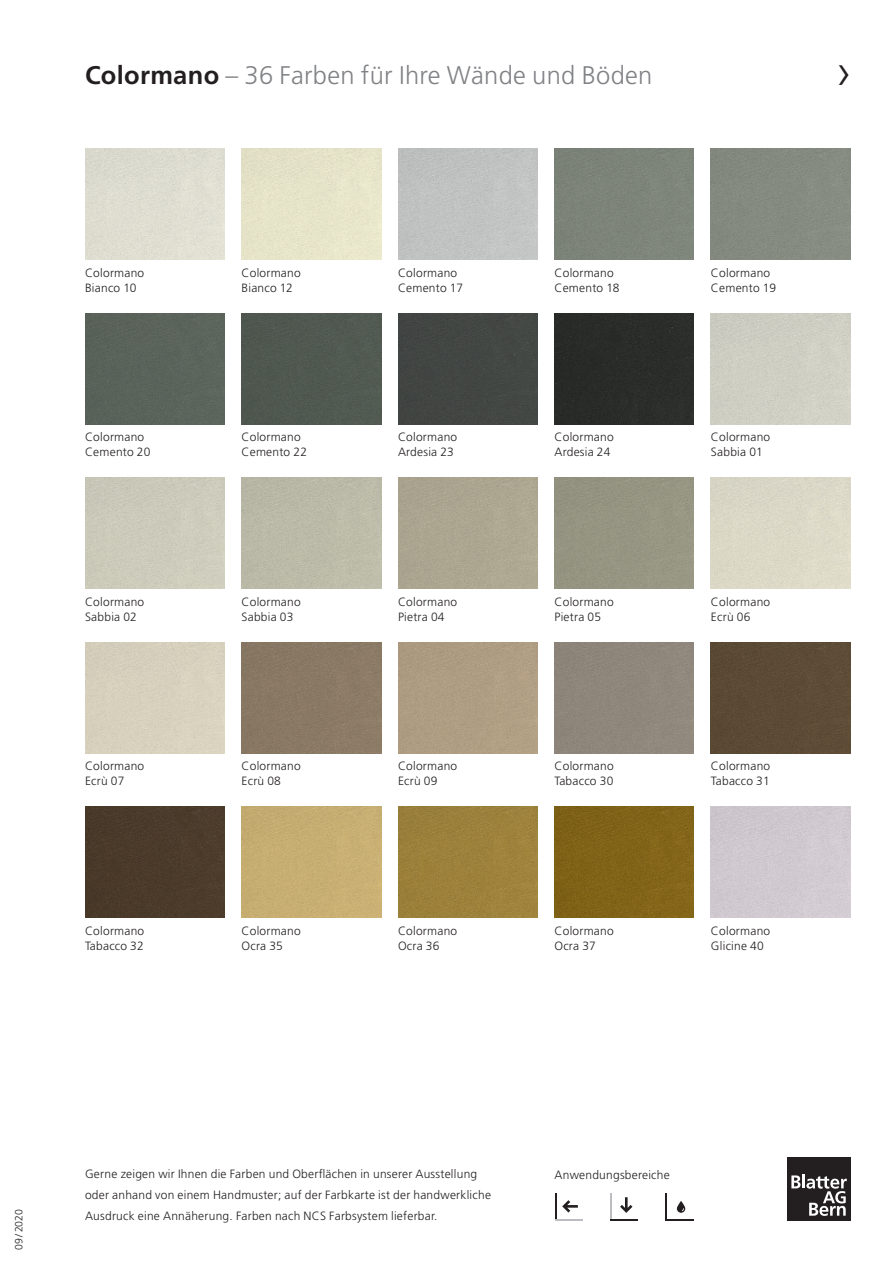
<style>
.page{position:relative;width:893px;height:1263px;background:#fff}
.page>*{position:absolute;margin:0;border:0;box-sizing:border-box;transform-origin:0 0}
.t1{font:300 48px "Frutiger";color:#231f20}
.t2{font:300 25.5px "Frutiger";letter-spacing:.01em;color:#808285}
.t3{font:300 12px/15px "Frutiger";letter-spacing:.02em;color:#231f20}
.t4{font:300 10.5px "Frutiger";color:#231f20}
.s1{font-weight:700;color:#231f20}
</style>
<div class="page">
<div style="left:787px;top:1157px;width:63px;height:63px;background:#231f20"></div>
<hr style="left:802px;top:1174px;width:3px;height:14px;background:#fff">
<svg style="left:791px;top:1175px;width:9px;height:13px"></svg>
<svg style="left:806px;top:1176px;width:41px;height:40px"></svg>
<hr style="left:555px;top:1192px;width:2px;height:28px;background:#231f20">
<svg style="left:562px;top:1200px;width:16px;height:12px"></svg>
<svg style="left:555px;top:1219px;width:28px;height:1px"></svg>
<hr style="left:610px;top:1192px;width:2px;height:28px;background:#bcbdc0">
<svg style="left:610px;top:1219px;width:28px;height:1px"></svg>
<svg style="left:620px;top:1197px;width:12px;height:16px"></svg>
<svg style="left:666px;top:1193px;width:27px;height:27px"></svg>
<div style="left:85px;top:806px;width:140px;height:112px;background:#4b3a2a"></div>
<div style="left:398px;top:806px;width:139px;height:112px;background:#9c813c"></div>
<div style="left:242px;top:806px;width:139px;height:112px;background:#c7ae72"></div>
<img style="left:554px;top:806px;width:140px;height:112px">
<div style="left:85px;top:642px;width:140px;height:111px;background:#d7d1bd"></div>
<div style="left:85px;top:478px;width:140px;height:111px;background:#cccbbb"></div>
<div style="left:398px;top:642px;width:139px;height:111px;background:#af9d82"></div>
<div style="left:85px;top:313px;width:140px;height:111px;background:#5b635b"></div>
<div style="left:711px;top:806px;width:139px;height:112px;background:#d0c9d0"></div>
<div style="left:242px;top:642px;width:139px;height:111px;background:#8a7965"></div>
<div style="left:85px;top:149px;width:140px;height:111px;background:#deddd1"></div>
<div style="left:554px;top:642px;width:140px;height:111px;background:#8f877b"></div>
<div style="left:398px;top:478px;width:139px;height:111px;background:#aca691"></div>
<div style="left:242px;top:478px;width:139px;height:111px;background:#bbbaa8"></div>
<div style="left:711px;top:642px;width:139px;height:111px;background:#5c4a35"></div>
<div style="left:398px;top:313px;width:139px;height:111px;background:#424644"></div>
<div style="left:554px;top:478px;width:140px;height:111px;background:#969582"></div>
<div style="left:398px;top:149px;width:139px;height:111px;background:#c0c3c2"></div>
<div style="left:242px;top:313px;width:139px;height:111px;background:#505951"></div>
<div style="left:711px;top:478px;width:139px;height:111px;background:#dcd9c7"></div>
<div style="left:554px;top:313px;width:140px;height:111px;background:#2a2c29"></div>
<div style="left:242px;top:149px;width:139px;height:111px;background:#e6e4c9"></div>
<div style="left:711px;top:313px;width:139px;height:111px;background:#cfcfc4"></div>
<div style="left:554px;top:149px;width:140px;height:111px;background:#7d847a"></div>
<div style="left:711px;top:149px;width:139px;height:111px;background:#858b80"></div>
<h2 class="t2" style="left:85px;top:61px;width:569px"><span class="s1">Colormano</span> – 36 Farben für Ihre Wände und Böden</h2>
<h1 class="t1" style="left:837px;top:44px;width:15px">›</h1>
<p class="t3" style="left:85px;top:265px;width:61px">Colormano<br>Bianco 10</p>
<p class="t3" style="left:242px;top:265px;width:61px">Colormano<br>Bianco 12</p>
<p class="t3" style="left:398px;top:265px;width:67px">Colormano<br>Cemento 17</p>
<p class="t3" style="left:554px;top:265px;width:67px">Colormano<br>Cemento 18</p>
<p class="t3" style="left:711px;top:265px;width:67px">Colormano<br>Cemento 19</p>
<p class="t3" style="left:85px;top:430px;width:67px">Colormano<br>Cemento 20</p>
<p class="t3" style="left:242px;top:430px;width:67px">Colormano<br>Cemento 22</p>
<p class="t3" style="left:398px;top:430px;width:61px">Colormano<br>Ardesia 23</p>
<p class="t3" style="left:554px;top:430px;width:61px">Colormano<br>Ardesia 24</p>
<p class="t3" style="left:711px;top:430px;width:61px">Colormano<br>Sabbia 01</p>
<p class="t3" style="left:85px;top:594px;width:61px">Colormano<br>Sabbia 02</p>
<p class="t3" style="left:242px;top:594px;width:61px">Colormano<br>Sabbia 03</p>
<p class="t3" style="left:398px;top:594px;width:61px">Colormano<br>Pietra 04</p>
<p class="t3" style="left:554px;top:594px;width:61px">Colormano<br>Pietra 05</p>
<p class="t3" style="left:711px;top:594px;width:61px">Colormano<br>Ecrù 06</p>
<p class="t3" style="left:85px;top:759px;width:61px">Colormano<br>Ecrù 07</p>
<p class="t3" style="left:242px;top:759px;width:61px">Colormano<br>Ecrù 08</p>
<p class="t3" style="left:398px;top:759px;width:61px">Colormano<br>Ecrù 09</p>
<p class="t3" style="left:554px;top:759px;width:61px">Colormano<br>Tabacco 30</p>
<p class="t3" style="left:711px;top:759px;width:61px">Colormano<br>Tabacco 31</p>
<p class="t3" style="left:85px;top:923px;width:61px">Colormano<br>Tabacco 32</p>
<p class="t3" style="left:242px;top:923px;width:61px">Colormano<br>Ocra 35</p>
<p class="t3" style="left:398px;top:923px;width:61px">Colormano<br>Ocra 36</p>
<p class="t3" style="left:554px;top:923px;width:61px">Colormano<br>Ocra 37</p>
<p class="t3" style="left:711px;top:923px;width:61px">Colormano<br>Glicine 40</p>
<p class="t4" style="left:13px;top:1250px;width:42px;rotate:-90deg">09/2020</p>
<p class="t3" style="left:85px;top:1167px;width:394px">Gerne zeigen wir Ihnen die Farben und Oberflächen in unserer Ausstellung</p>
<p class="t3" style="left:554px;top:1167px;width:117px">Anwendungsbereiche</p>
<p class="t3" style="left:85px;top:1185px;width:407px;line-height:21px">oder anhand von einem Handmuster; auf der Farbkarte ist der handwerkliche<br>Ausdruck eine Annäherung. Farben nach NCS Farbsystem lieferbar.</p>
</div>
